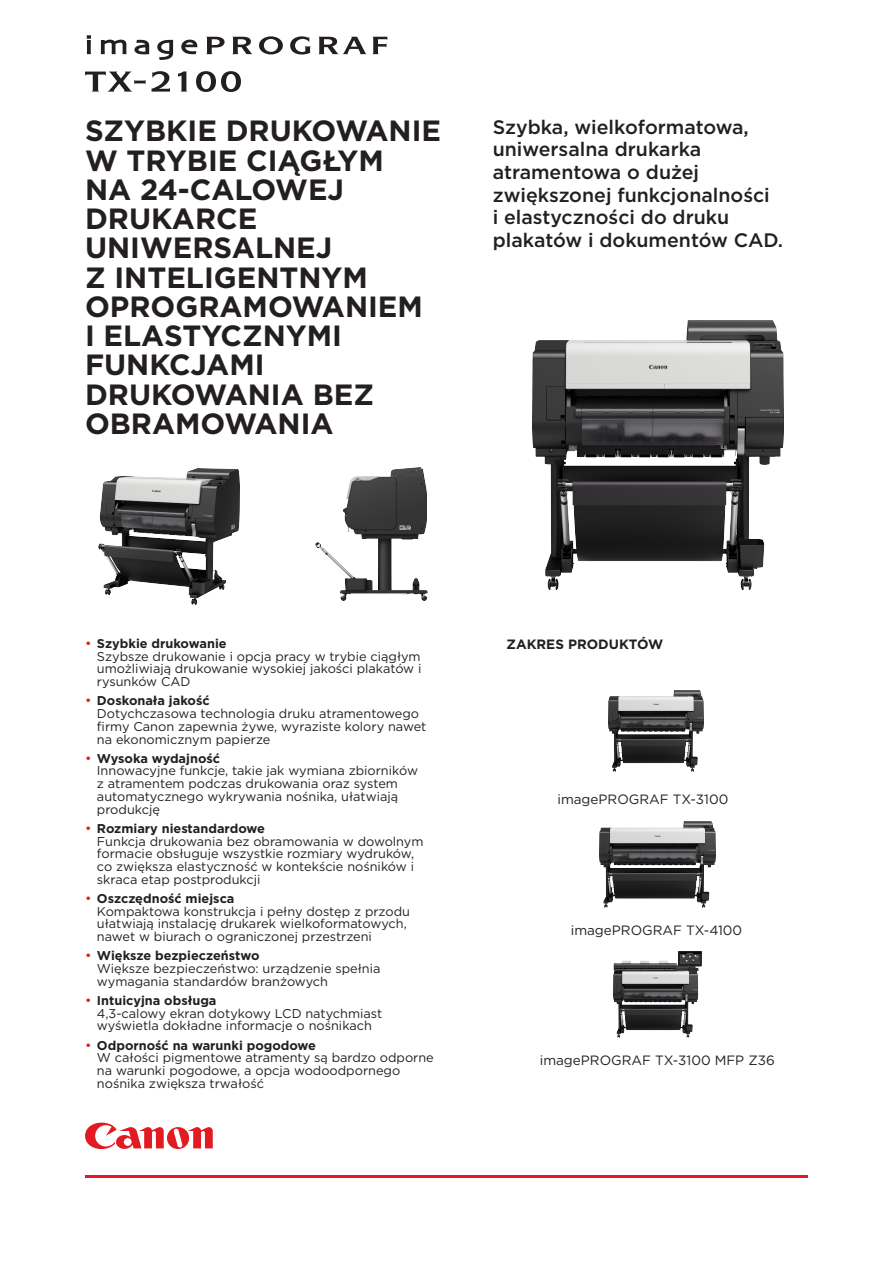
<style>
.page{position:relative;width:893px;height:1263px;background:#fff}
.page>*{position:absolute;margin:0;border:0;box-sizing:border-box;transform-origin:0 0}
.COVER_HEADER_LARGE{font:700 29.25px/29.2px "Gotham";color:#231f20}
.INTRO{font:500 19.5px/22.6px "Gotham";color:#231f20}
.BODY{font:13.5px "Gotham";color:#231f20}
.SUBHEAD{font:700 13.5px "Gotham";color:#231f20}
.t1{font:12.75px/12.8px "Gotham";color:#231f20}
.s1{font-size:13.5px;color:#e21a21}
.s2{font-weight:700}
</style>
<div class="page">
<svg style="left:85px;top:1122px;width:128px;height:28px"></svg>
<hr style="left:85px;top:1175px;width:723px;height:3px;background:#e21a21">
<img style="left:609px;top:690px;width:95px;height:82px">
<img style="left:532px;top:320px;width:251px;height:269px">
<img style="left:99px;top:468px;width:140px;height:137px">
<img style="left:600px;top:821px;width:116px;height:86px">
<img style="left:614px;top:951px;width:88px;height:87px">
<img style="left:315px;top:467px;width:113px;height:134px">
<svg style="left:206px;top:37px;width:19px;height:17px"></svg>
<svg style="left:232px;top:37px;width:20px;height:17px"></svg>
<svg style="left:259px;top:36px;width:24px;height:18px"></svg>
<svg style="left:290px;top:36px;width:21px;height:19px"></svg>
<svg style="left:318px;top:37px;width:69px;height:17px"></svg>
<svg style="left:87px;top:35px;width:4px;height:19px"></svg>
<svg style="left:101px;top:40px;width:25px;height:14px"></svg>
<svg style="left:134px;top:40px;width:15px;height:14px"></svg>
<svg style="left:157px;top:40px;width:16px;height:20px"></svg>
<svg style="left:181px;top:40px;width:16px;height:14px"></svg>
<svg style="left:85px;top:72px;width:61px;height:20px"></svg>
<svg style="left:152px;top:71px;width:18px;height:21px"></svg>
<svg style="left:178px;top:71px;width:9px;height:21px"></svg>
<svg style="left:196px;top:71px;width:45px;height:21px"></svg>
<p class="COVER_HEADER_LARGE" style="left:85px;top:116px;width:358px">SZYBKIE DRUKOWANIE<br>W TRYBIE CIĄGŁYM<br>NA 24-CALOWEJ<br>DRUKARCE<br>UNIWERSALNEJ<br>Z INTELIGENTNYM<br>OPROGRAMOWANIEM<br>I ELASTYCZNYMI<br>FUNKCJAMI<br>DRUKOWANIA BEZ<br>OBRAMOWANIA</p>
<p class="INTRO" style="left:493px;top:115px;width:292px">Szybka, wielkoformatowa, uniwersalna drukarka atramentowa o dużej zwiększonej funkcjonalności<br>i elastyczności do druku plakatów i dokumentów CAD.</p>
<p class="t1" style="left:97px;top:637px;width:326px;text-indent:-12px"><span class="s1">•</span> <span class="s2">Szybkie drukowanie<br></span>Szybsze drukowanie i opcja pracy w trybie ciągłym umożliwiają drukowanie wysokiej jakości plakatów i rysunków CAD</p>
<p class="t1" style="left:97px;top:694px;width:331px;text-indent:-12px"><span class="s1">•</span> <span class="s2">Doskonała jakość<br></span>Dotychczasowa technologia druku atramentowego firmy Canon zapewnia żywe, wyraziste kolory nawet na ekonomicznym papierze</p>
<p class="t1" style="left:97px;top:751px;width:323px;text-indent:-12px"><span class="s1">•</span> <span class="s2">Wysoka wydajność<br></span>Innowacyjne funkcje, takie jak wymiana zbiorników z atramentem podczas drukowania oraz system automatycznego wykrywania nośnika, ułatwiają produkcję</p>
<p class="t1" style="left:97px;top:822px;width:328px;text-indent:-12px"><span class="s1">•</span> <span class="s2">Rozmiary niestandardowe<br></span>Funkcja drukowania bez obramowania w dowolnym formacie obsługuje wszystkie rozmiary wydruków, co zwiększa elastyczność w kontekście nośników i skraca etap postprodukcji</p>
<p class="t1" style="left:97px;top:892px;width:315px;text-indent:-12px"><span class="s1">•</span> <span class="s2">Oszczędność miejsca<br></span>Kompaktowa konstrukcja i pełny dostęp z przodu ułatwiają instalację drukarek wielkoformatowych, nawet w biurach o ograniczonej przestrzeni</p>
<p class="t1" style="left:97px;top:949px;width:285px;text-indent:-12px"><span class="s1">•</span> <span class="s2">Większe bezpieczeństwo<br></span>Większe bezpieczeństwo: urządzenie spełnia wymagania standardów branżowych</p>
<p class="t1" style="left:97px;top:994px;width:287px;text-indent:-12px"><span class="s1">•</span> <span class="s2">Intuicyjna obsługa<br></span>4,3-calowy ekran dotykowy LCD natychmiast wyświetla dokładne informacje o nośnikach</p>
<p class="t1" style="left:97px;top:1038px;width:338px;text-indent:-12px"><span class="s1">•</span> <span class="s2">Odporność na warunki pogodowe<br></span>W całości pigmentowe atramenty są bardzo odporne na warunki pogodowe, a opcja wodoodpornego nośnika zwiększa trwałość</p>
<p class="SUBHEAD" style="left:506px;top:635px;width:158px">ZAKRES PRODUKTÓW</p>
<p class="BODY" style="left:557px;top:791px;width:172px">imagePROGRAF TX-3100</p>
<p class="BODY" style="left:571px;top:921px;width:173px">imagePROGRAF TX-4100</p>
<p class="BODY" style="left:540px;top:1052px;width:236px">imagePROGRAF TX-3100 MFP Z36</p>
</div>
